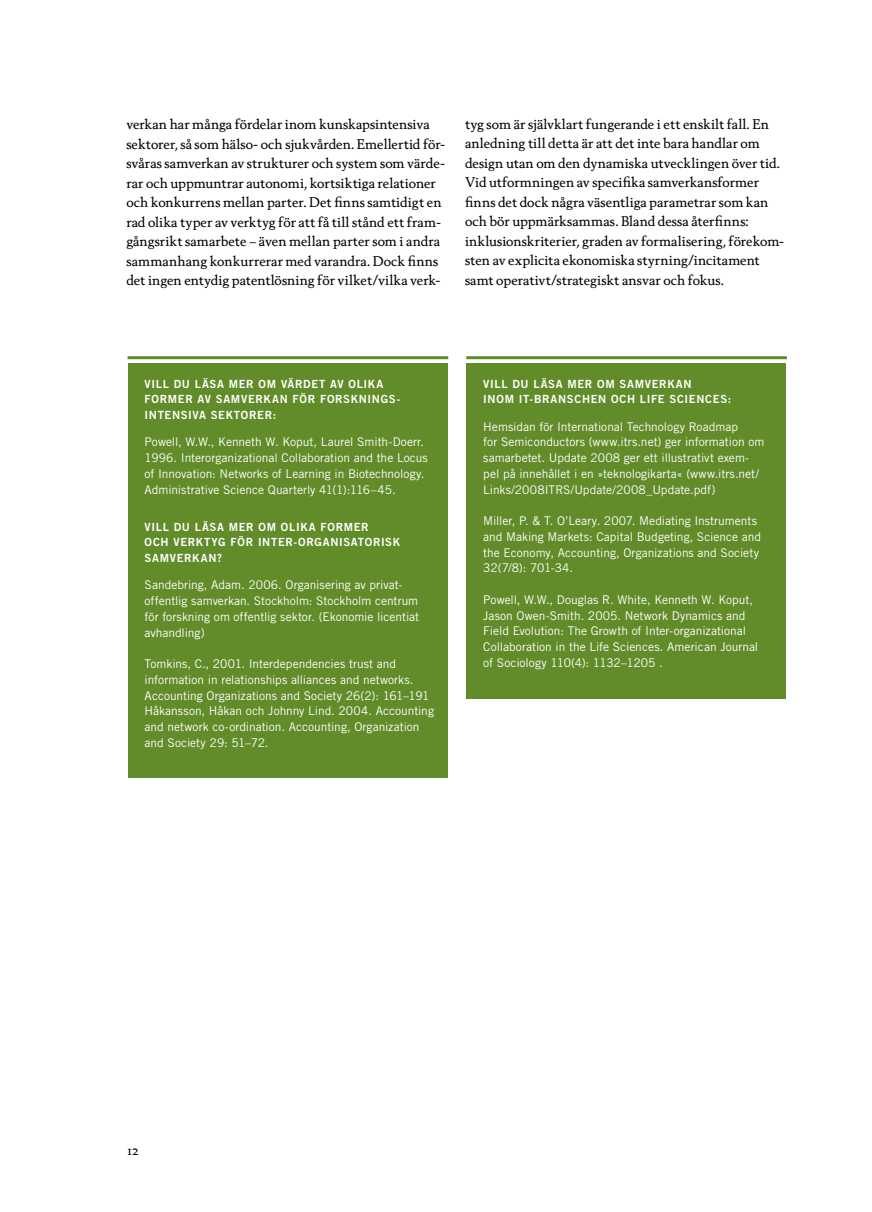
<style>
.page{position:relative;width:872px;height:1212px;background:#fff}
.page>*{position:absolute;margin:0;border:0;box-sizing:border-box;transform-origin:0 0}
.t1{font:13.5px/19.5px "Berling Nova Text Pro";letter-spacing:.005em;color:#000}
.t2{font:12px/15.8px "Trade Gothic LT Pro";color:#fff}
.t3{font:11.25px/15.8px "Trade Gothic LT Pro Bd 2";letter-spacing:.055em;color:#fff}
</style>
<div class="page">
<div style="left:128px;top:363px;width:319px;height:415px;background:#628b29"></div>
<div style="left:466px;top:363px;width:320px;height:336px;background:#628b29"></div>
<hr style="left:128px;top:356px;width:320px;height:3px;background:#628b29">
<hr style="left:466px;top:356px;width:321px;height:3px;background:#628b29">
<p class="t1" style="left:126px;top:114px;width:320px">verkan har många fördelar inom kunskapsintensiva sektorer, så som hälso- och sjukvården. Emellertid för&shy;svåras samverkan av strukturer och system som värde&shy;rar och uppmuntrar autonomi, kortsiktiga relationer och konkurrens mellan parter. Det finns samtidigt en rad olika typer av verktyg för att få till stånd ett fram&shy;gångsrikt samarbete – även mellan parter som i andra sammanhang konkurrerar med varandra. Dock finns det ingen entydig patentlösning för vilket/vilka verk-</p>
<p class="t1" style="left:465px;top:114px;width:321px">tyg som är självklart fungerande i ett enskilt fall. En anledning till detta är att det inte bara handlar om design utan om den dynamiska utvecklingen över tid.<br>Vid utformningen av specifika samverkansformer finns det dock några väsentliga parametrar som kan och bör uppmärksammas. Bland dessa återfinns: inklusionskriterier, graden av formalisering, förekom&shy;sten av explicita ekonomiska styrning/incitament samt operativt/strategiskt ansvar och fokus.</p>
<p class="t3" style="left:145px;top:375px;width:257px">VILL DU LÄSA MER OM VÄRDET AV OLIKA<br>FORMER AV SAMVERKAN FÖR FORSKNINGS-<br>INTENSIVA SEKTORER:</p>
<p class="t2" style="left:145px;top:434px;width:285px">Powell, W.W., Kenneth W. Koput, Laurel Smith-Doerr.<br>1996. Interorganizational Collaboration and the Locus of Innovation: Networks of Learning in Biotechnology.<br>Administrative Science Quarterly 41(1):116–45.</p>
<p class="t3" style="left:145px;top:518px;width:257px">VILL DU LÄSA MER OM OLIKA FORMER<br>OCH VERKTYG FÖR INTER-ORGAN ISATORISK<br>SAMVERKAN?</p>
<p class="t2" style="left:145px;top:577px;width:276px">Sandebring, Adam. 2006. Organisering av privat&shy;offentlig samverkan. Stockholm: Stockholm centrum för forskning om offentlig sektor. (Ekonomie licentiat avhandling)</p>
<p class="t2" style="left:145px;top:656px;width:291px">Tomkins, C., 2001. Interdependencies trust and information in relationships alliances and networks.<br>Accounting Organizations and Society 26(2): 161–191<br>Håkansson, Håkan och Johnny Lind. 2004. Accounting and network co-ordination. Accounting, Organization and Society 29: 51–72.</p>
<p class="t3" style="left:483px;top:375px;width:249px">VILL DU LÄSA MER OM SAMVERKAN<br>INOM IT-BRANSCH EN OCH LIFE SCIENCES:</p>
<p class="t2" style="left:483px;top:418px;width:283px">Hemsidan för International Technology Roadmap<br>for Semiconductors (www.itrs.net) ger information om samarbetet. Update 2008 ger ett illustrativt exem&shy;pel på innehållet i en »teknologikarta« (www.itrs.net/ Links/2008ITRS/Update/2008_Update.pdf)</p>
<p class="t2" style="left:483px;top:513px;width:279px">Miller, P. &amp; T. O’Leary. 2007. Mediating Instruments and Making Markets: Capital Budgeting, Science and the Economy, Accounting, Organizations and Society 32(7/8): 701-34.</p>
<p class="t2" style="left:483px;top:591px;width:276px">Powell, W.W., Douglas R. White, Kenneth W. Koput, Jason Owen-Smith. 2005. Network Dynamics and Field Evolution: The Growth of Inter-organizational Collaboration in the Life Sciences. American Journal of Sociology 110(4): 1132–1205 .</p>
<p class="t1" style="left:128px;top:1139px;width:12px">12</p>
</div>
